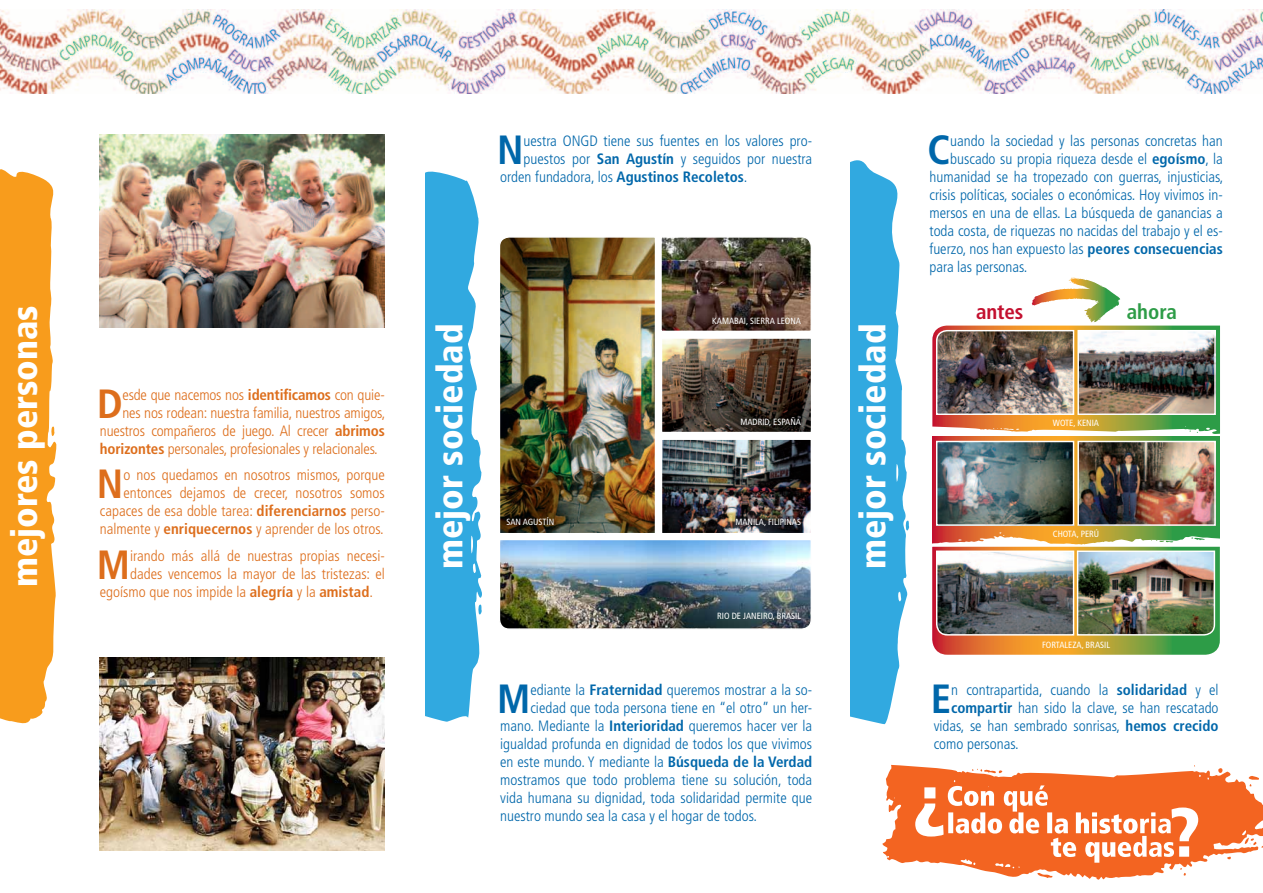
<style>
.page{position:relative;width:1263px;height:893px;background:#fff}
.page>*{position:absolute;margin:0;border:0;box-sizing:border-box;transform-origin:0 0}
.título_entradilla{font:700 condensed 40.8px "Frutiger LT Std";color:#0067aa}
.título_entradilla-2{font:700 condensed 40.8px "Frutiger LT Std";color:#dd6e1c}
.título_entradilla-3{font:900 condensed 36px "Frutiger LT Std";color:#fff}
.título_entradilla-4{font:700 condensed 21px "Frutiger LT Std";letter-spacing:-.005em;color:#c3102f}
.título_entradilla-5{font:700 condensed 21px "Frutiger LT Std";color:#2d9c47}
.título_entradilla-6{font:300 condensed 15px "Frutiger LT Std";color:#0067aa}
.título_entradilla-7{font:300 condensed 15px/18px "Frutiger LT Std";color:#dd6e1c;text-align:right}
.título_entradilla-8{font:condensed 9px "Frutiger LT Std";color:#fff}
.s1{font-weight:700}
</style>
<div class="page">
<svg style="left:425px;top:171px;width:57px;height:551px;background:#4db4e4"></svg>
<svg style="left:850px;top:160px;width:59px;height:565px"></svg>
<img style="left:500px;top:237px;width:155px;height:296px">
<svg style="left:1066px;top:278px;width:24px;height:11px"></svg>
<img style="left:661px;top:237px;width:150px;height:94px">
<img style="left:663px;top:339px;width:147px;height:92px">
<div style="left:661px;top:337px;width:151px;height:96px;border:1px solid #fff"></div>
<img style="left:663px;top:441px;width:147px;height:91px">
<div style="left:661px;top:439px;width:151px;height:95px;border:1px solid #fff"></div>
<img style="left:500px;top:540px;width:311px;height:89px">
<img style="left:932px;top:326px;width:288px;height:329px">
<svg style="left:0;top:169px;width:57px;height:555px;background:#f8a737"></svg>
<svg style="left:882px;top:765px;width:381px;height:115px"></svg>
<img style="left:0;top:10px;width:1263px;height:84px">
<img style="left:100px;top:658px;width:285px;height:192px">
<img style="left:100px;top:135px;width:285px;height:193px">
<p class="título_entradilla-3" style="left:3px;top:587px;width:283px;rotate:-90deg">mejores personas</p>
<p class="título_entradilla-2" style="left:97px;top:379px;width:27px">D</p>
<p class="título_entradilla-7" style="left:122px;top:386px;width:264px">esde que nacemos nos <span class="s1">identificamos</span> con quie-</p>
<p class="título_entradilla-7" style="left:122px;top:404px;width:264px">nes nos rodean: nuestra familia, nuestros amigos,</p>
<p class="título_entradilla-7" style="left:100px;top:422px;width:286px">nuestros compañeros de juego. Al crecer <span class="s1">abrimos</span></p>
<p class="título_entradilla-7" style="left:100px;top:440px;width:279px"><span class="s1">horizontes</span> personales, profesionales y relacionales.</p>
<p class="título_entradilla-2" style="left:97px;top:460px;width:28px">N</p>
<p class="título_entradilla-7" style="left:100px;top:466px;width:286px">o nos quedamos en nosotros mismos, porque entonces dejamos de crecer, nosotros somos capaces de esa doble tarea: <span class="s1">diferenciarnos</span> perso&shy;nalmente y <span class="s1">enriquecernos</span> y aprender de los otros.</p>
<p class="título_entradilla-2" style="left:97px;top:540px;width:35px">M</p>
<p class="título_entradilla-7" style="left:130px;top:547px;width:256px">irando más allá de nuestras propias necesi-</p>
<p class="título_entradilla-7" style="left:130px;top:565px;width:256px">dades vencemos la mayor de las tristezas: el</p>
<p class="título_entradilla-7" style="left:100px;top:583px;width:275px">egoísmo que nos impide la <span class="s1">alegría</span> y la <span class="s1">amistad</span>.</p>
<p class="título_entradilla" style="left:497px;top:126px;width:28px">N</p>
<p class="título_entradilla-6" style="left:524px;top:132px;width:290px">uestra ONGD tiene sus fuentes en los valores pro-</p>
<p class="título_entradilla-6" style="left:524px;top:150px;width:290px">puestos por <span class="s1">San Agustín</span> y seguidos por nuestra</p>
<p class="título_entradilla-6" style="left:500px;top:168px;width:249px">orden fundadora, los <span class="s1">Agustinos Recoletos</span>.</p>
<p class="título_entradilla-8" style="left:712px;top:315px;width:90px">KAMABAI, SIERRA LEONA</p>
<p class="título_entradilla-3" style="left:428px;top:569px;width:247px;rotate:-90deg">mejor sociedad</p>
<p class="título_entradilla-3" style="left:851px;top:569px;width:247px;rotate:-90deg">mejor sociedad</p>
<p class="título_entradilla-8" style="left:740px;top:416px;width:62px">MADRID, ESPAÑA</p>
<p class="título_entradilla-8" style="left:506px;top:517px;width:49px">SAN AGUSTÍN</p>
<p class="título_entradilla-8" style="left:735px;top:517px;width:67px">MANILA, FILIPINAS</p>
<p class="título_entradilla-8" style="left:717px;top:611px;width:85px">RIO DE JANEIRO, BRASIL</p>
<p class="título_entradilla" style="left:497px;top:675px;width:35px">M</p>
<p class="título_entradilla-6" style="left:530px;top:681px;width:283px">ediante la <span class="s1">Fraternidad</span> queremos mostrar a la so-</p>
<p class="título_entradilla-6" style="left:530px;top:699px;width:283px">ciedad que toda persona tiene en “el otro” un her-</p>
<p class="título_entradilla-6" style="left:500px;top:717px;width:313px">mano. Mediante la <span class="s1">Interioridad</span> queremos hacer ver la</p>
<p class="título_entradilla-6" style="left:500px;top:735px;width:314px">igualdad profunda en dignidad de todos los que vivimos</p>
<p class="título_entradilla-6" style="left:500px;top:753px;width:314px">en este mundo. Y mediante la <span class="s1">Búsqueda de la Verdad</span></p>
<p class="título_entradilla-6" style="left:500px;top:771px;width:314px">mostramos que todo problema tiene su solución, toda</p>
<p class="título_entradilla-6" style="left:500px;top:789px;width:314px">vida humana su dignidad, toda solidaridad permite que</p>
<p class="título_entradilla-6" style="left:500px;top:807px;width:258px">nuestro mundo sea la casa y el hogar de todos.</p>
<p class="título_entradilla" style="left:927px;top:126px;width:24px">C</p>
<p class="título_entradilla-6" style="left:950px;top:132px;width:274px">uando la sociedad y las personas concretas han</p>
<p class="título_entradilla-6" style="left:950px;top:150px;width:274px">buscado su propia riqueza desde el <span class="s1">egoísmo</span>, la</p>
<p class="título_entradilla-6" style="left:929px;top:168px;width:295px">humanidad se ha tropezado con guerras, injusticias,</p>
<p class="título_entradilla-6" style="left:929px;top:186px;width:295px">crisis políticas, sociales o económicas. Hoy vivimos in-</p>
<p class="título_entradilla-6" style="left:929px;top:204px;width:295px">mersos en una de ellas. La búsqueda de ganancias a</p>
<p class="título_entradilla-6" style="left:929px;top:222px;width:295px">toda costa, de riquezas no nacidas del trabajo y el es-</p>
<p class="título_entradilla-6" style="left:929px;top:240px;width:295px">fuerzo, nos han expuesto las <span class="s1">peores consecuencias</span></p>
<p class="título_entradilla-6" style="left:929px;top:258px;width:100px">para las personas.</p>
<p class="título_entradilla-4" style="left:976px;top:300px;width:49px">antes</p>
<p class="título_entradilla-5" style="left:1127px;top:300px;width:52px">ahora</p>
<p class="título_entradilla-8" style="left:1053px;top:418px;width:48px">WOTE, KENIA</p>
<p class="título_entradilla-8" style="left:1053px;top:529px;width:48px">CHOTA, PERÚ</p>
<p class="título_entradilla-8" style="left:1042px;top:639px;width:69px">FORTALEZA, BRASIL</p>
<p class="título_entradilla" style="left:931px;top:675px;width:22px">E</p>
<p class="título_entradilla-6" style="left:951px;top:681px;width:269px">n contrapartida, cuando la <span class="s1">solidaridad</span> y el</p>
<p class="título_entradilla-6" style="left:951px;top:699px;width:269px"><span class="s1">compartir</span> han sido la clave, se han rescatado</p>
<p class="título_entradilla-6" style="left:934px;top:717px;width:286px">vidas, se han sembrado sonrisas, <span class="s1">hemos crecido</span></p>
<p class="título_entradilla-6" style="left:934px;top:735px;width:87px">como personas.</p>
</div>
